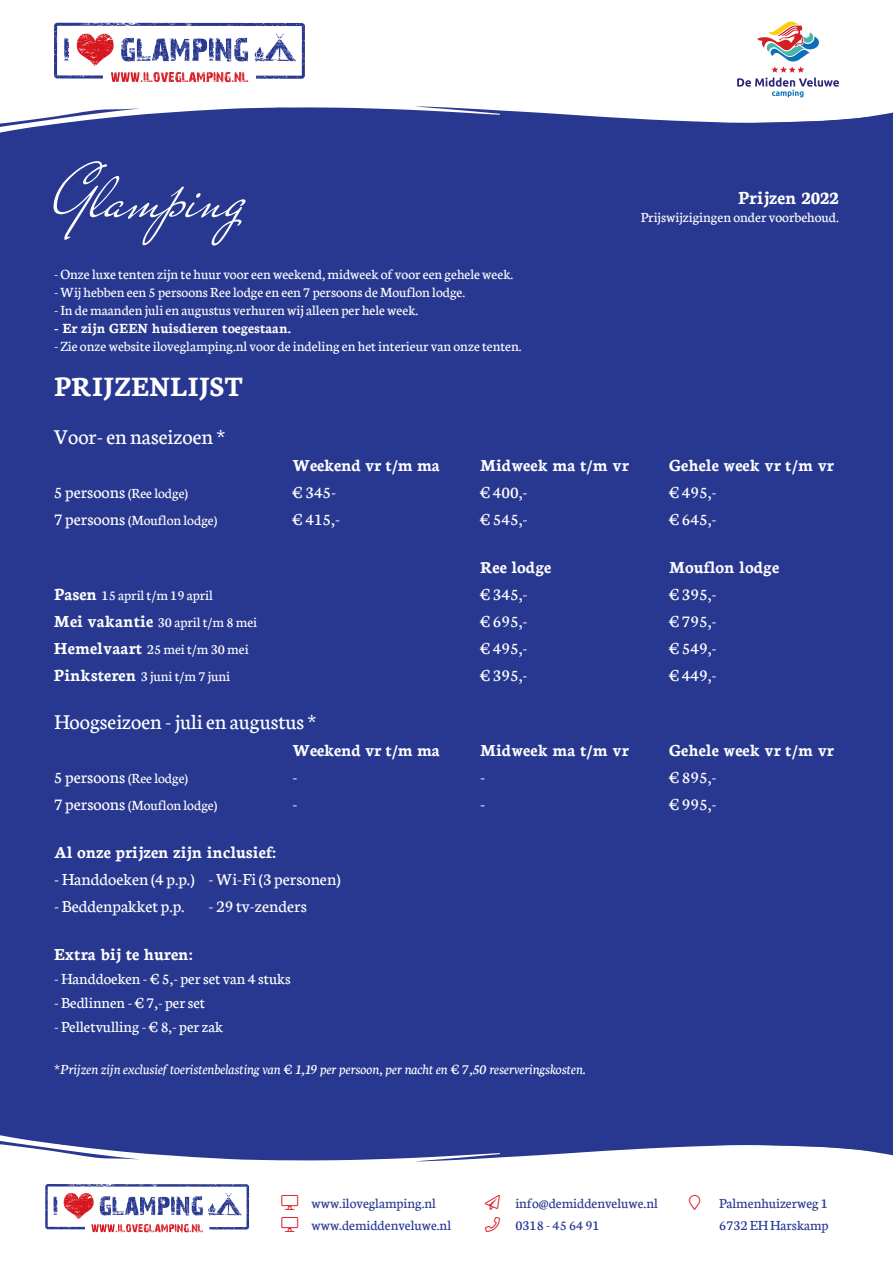
<style>
.page{position:relative;width:893px;height:1263px;background:#fff}
.page>*{position:absolute;margin:0;border:0;box-sizing:border-box;transform-origin:0 0}
.t1{font:75px "Mr De Haviland";color:#fff}
.t2{font:700 30px "Neuton";color:#fff}
.t3{font:22.5px "Neuton";color:#fff}
.t4{font:700 19.5px "Neuton";color:#fff}
.t5{font:18px "Neuton";color:#fff}
.t6{font:700 18px "Neuton";color:#fff}
.t7{font:16.5px "Neuton";color:#fff}
.t8{font:15px "Neuton";color:#fff}
.t9{font:italic 15px "Neuton";color:#fff}
.t10{font:700 15px "Neuton";color:#fff}
.t11{font:14.85px/21.3px "Neuton";color:#283890}
.s1{font-size:18px}
.s2{font-weight:700;font-size:18px}
.s3{color:#d7171f}
</style>
<div class="page">
<div style="left:0;top:72px;width:893px;height:1107px;background:#283890"></div>
<div style="left:0;top:72px;width:893px;height:26px;background:#fff"></div>
<svg style="left:0;top:98px;width:893px;height:35px"></svg>
<svg style="left:54px;top:23px;width:251px;height:60px"></svg>
<svg style="left:737px;top:22px;width:102px;height:75px"></svg>
<div style="left:0;top:1170px;width:893px;height:9px;background:#fff"></div>
<svg style="left:0;top:1135px;width:893px;height:35px"></svg>
<svg style="left:45px;top:1184px;width:204px;height:48px"></svg>
<h1 class="t1" style="left:54px;top:149px;width:193px">Glamping</h1>
<p class="t8" style="left:54px;top:266px;width:461px">- Onze luxe tenten zijn te huur voor een weekend, midweek of voor een gehele week.</p>
<p class="t8" style="left:54px;top:284px;width:413px">- Wij hebben een 5 persoons Ree lodge en een 7 persoons de Mouflon lodge.</p>
<p class="t8" style="left:54px;top:302px;width:366px">- In de maanden juli en augustus verhuren wij alleen per hele week.</p>
<p class="t10" style="left:54px;top:320px;width:239px">- Er zijn GEEN huisdieren toegestaan.</p>
<p class="t8" style="left:54px;top:338px;width:469px">- Zie onze website iloveglamping.nl voor de indeling en het interieur van onze tenten.</p>
<h2 class="t2" style="left:54px;top:370px;width:191px">PRIJZENLIJST</h2>
<h3 class="t3" style="left:54px;top:425px;width:173px">Voor- en naseizoen *</h3>
<p class="t6" style="left:292px;top:456px;width:149px">Weekend vr t/m ma</p>
<p class="t6" style="left:480px;top:456px;width:150px">Midweek ma t/m vr</p>
<p class="t6" style="left:669px;top:456px;width:167px">Gehele week vr t/m vr</p>
<p class="t8" style="left:54px;top:485px;width:136px"><span class="s1">5 persoons</span> (Ree lodge)</p>
<p class="t5" style="left:293px;top:483px;width:45px">€ 345-</p>
<p class="t5" style="left:480px;top:483px;width:49px">€ 400,-</p>
<p class="t5" style="left:669px;top:483px;width:49px">€ 495,-</p>
<p class="t8" style="left:54px;top:512px;width:165px"><span class="s1">7 persoons</span> (Mouflon lodge)</p>
<p class="t5" style="left:292px;top:510px;width:49px">€ 415,-</p>
<p class="t5" style="left:480px;top:510px;width:49px">€ 545,-</p>
<p class="t5" style="left:669px;top:510px;width:49px">€ 645,-</p>
<p class="t6" style="left:480px;top:558px;width:73px">Ree lodge</p>
<p class="t6" style="left:669px;top:558px;width:112px">Mouflon lodge</p>
<p class="t8" style="left:54px;top:587px;width:160px"><span class="s2">Pasen</span> 15 april t/m 19 april</p>
<p class="t5" style="left:480px;top:585px;width:49px">€ 345,-</p>
<p class="t5" style="left:669px;top:585px;width:49px">€ 395,-</p>
<p class="t8" style="left:54px;top:614px;width:205px"><span class="s2">Mei vakantie</span> 30 april t/m 8 mei</p>
<p class="t5" style="left:480px;top:612px;width:49px">€ 695,-</p>
<p class="t5" style="left:669px;top:612px;width:49px">€ 795,-</p>
<p class="t8" style="left:54px;top:641px;width:196px"><span class="s2">Hemelvaart</span> 25 mei t/m 30 mei</p>
<p class="t5" style="left:480px;top:639px;width:49px">€ 495,-</p>
<p class="t5" style="left:669px;top:639px;width:49px">€ 549,-</p>
<p class="t8" style="left:54px;top:668px;width:178px"><span class="s2">Pinksteren</span> 3 juni t/m 7 juni</p>
<p class="t5" style="left:480px;top:666px;width:49px">€ 395,-</p>
<p class="t5" style="left:669px;top:666px;width:49px">€ 449,-</p>
<h3 class="t3" style="left:54px;top:710px;width:264px">Hoogseizoen - juli en augustus *</h3>
<p class="t6" style="left:292px;top:741px;width:149px">Weekend vr t/m ma</p>
<p class="t6" style="left:480px;top:741px;width:150px">Midweek ma t/m vr</p>
<p class="t6" style="left:669px;top:741px;width:167px">Gehele week vr t/m vr</p>
<p class="t8" style="left:54px;top:770px;width:136px"><span class="s1">5 persoons</span> (Ree lodge)</p>
<p class="t5" style="left:293px;top:768px;width:7px">-</p>
<p class="t5" style="left:480px;top:768px;width:7px">-</p>
<p class="t5" style="left:669px;top:768px;width:49px">€ 895,-</p>
<p class="t8" style="left:54px;top:797px;width:165px"><span class="s1">7 persoons</span> (Mouflon lodge)</p>
<p class="t5" style="left:292px;top:795px;width:7px">-</p>
<p class="t5" style="left:480px;top:795px;width:7px">-</p>
<p class="t5" style="left:669px;top:795px;width:49px">€ 995,-</p>
<p class="t6" style="left:54px;top:843px;width:223px">Al onze prijzen zijn inclusief:</p>
<p class="t5" style="left:54px;top:870px;width:288px">- Handdoeken (4 p.p.) - Wi-Fi (3 personen)</p>
<p class="t5" style="left:54px;top:897px;width:132px">- Beddenpakket p.p.</p>
<p class="t5" style="left:208px;top:897px;width:100px">- 29 tv-zenders</p>
<p class="t6" style="left:54px;top:945px;width:140px">Extra bij te huren:</p>
<p class="t7" style="left:54px;top:970px;width:238px">- Handdoeken - € 5,- per set van 4 stuks</p>
<p class="t7" style="left:54px;top:994px;width:153px">- Bedlinnen - € 7,- per set</p>
<p class="t7" style="left:54px;top:1018px;width:171px">- Pelletvulling - € 8,- per zak</p>
<p class="t9" style="left:54px;top:1061px;width:533px">*Prijzen zijn exclusief toeristenbelasting van € 1,19 per persoon, per nacht en € 7,50 reserveringskosten.</p>
<h3 class="t4" style="left:738px;top:187px;width:102px">Prijzen 2022</h3>
<p class="t8" style="left:641px;top:209px;width:200px">Prijswijzigingen onder voorbehoud.</p>
<p class="t11" style="left:311px;top:1193px;width:141px">www.iloveglamping.nl www.demiddenveluwe.nl</p>
<p class="t11" style="left:515px;top:1193px;width:144px;text-indent:-30px"><span class="s3">➢</span> info@demiddenveluwe.nl<br>0318 - 45 64 91</p>
<p class="t11" style="left:719px;top:1193px;width:111px">Palmenhuizerweg 1<br>6732 EH Harskamp</p>
</div>
